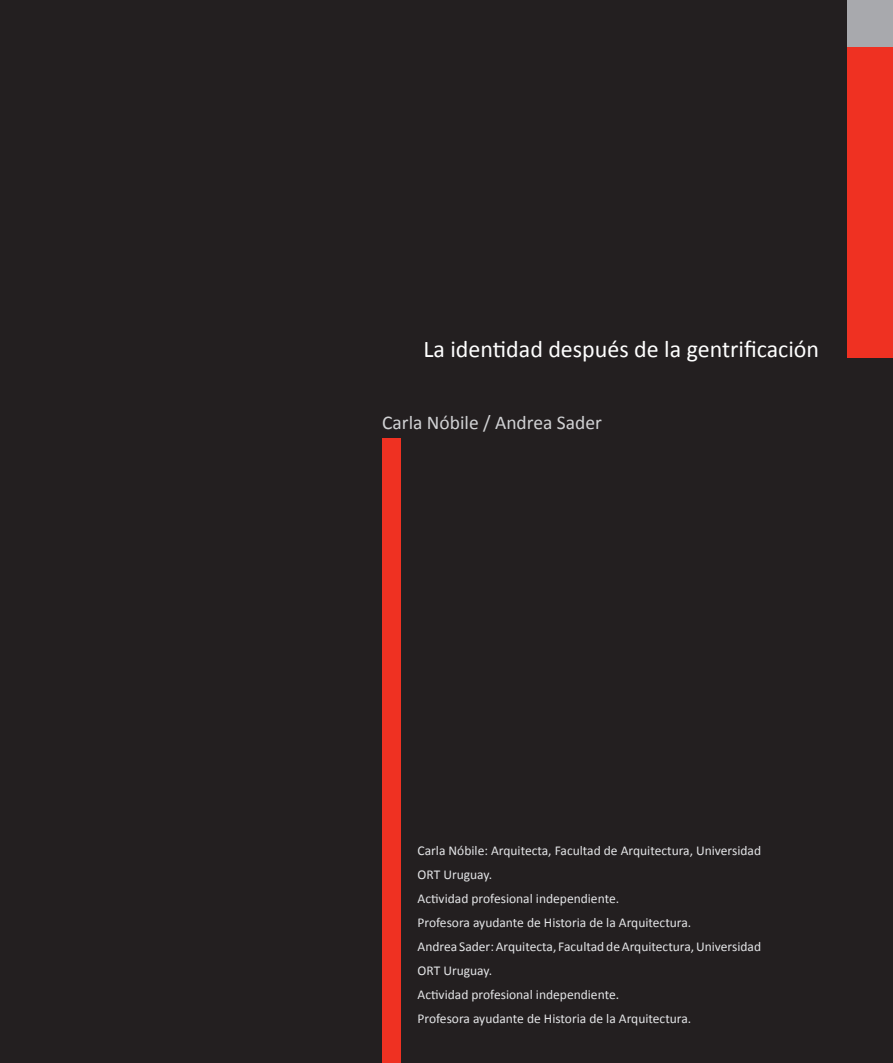
<style>
.page{position:relative;width:893px;height:1063px;background:#231f20}
.page>*{position:absolute;margin:0;border:0;box-sizing:border-box;transform-origin:0 0}
.t1{font:24px "Calibri";color:#fff}
.t2{font:19.5px "Calibri";color:#d1d2d4}
.t3{font:13.5px/24px "Calibri";color:#e4e5e7}
</style>
<div class="page">
<div style="left:382px;top:439px;width:18px;height:624px;background:#ef3122"></div>
<div style="left:848px;top:0;width:45px;height:47px;background:#a8a9ad"></div>
<div style="left:848px;top:47px;width:45px;height:311px;background:#ef3122"></div>
<p class="t1" style="left:423px;top:334px;width:397px">La identidad después de la gentrificación</p>
<p class="t2" style="left:382px;top:411px;width:221px">Carla Nóbile / Andrea Sader</p>
<p class="t3" style="left:418px;top:838px;width:345px">Carla Nóbile: Arquitecta, Facultad de Arquitectura, Universidad<br>ORT Uruguay.</p>
<p class="t3" style="left:418px;top:886px;width:203px">Actividad profesional independiente.</p>
<p class="t3" style="left:418px;top:910px;width:275px">Profesora ayudante de Historia de la Arquitectura.</p>
<p class="t3" style="left:418px;top:934px;width:345px">Andrea Sader: Arquitecta, Facultad de Arquitectura, Universidad<br>ORT Uruguay.</p>
<p class="t3" style="left:418px;top:982px;width:203px">Actividad profesional independiente.</p>
<p class="t3" style="left:418px;top:1006px;width:275px">Profesora ayudante de Historia de la Arquitectura.</p>
</div>
